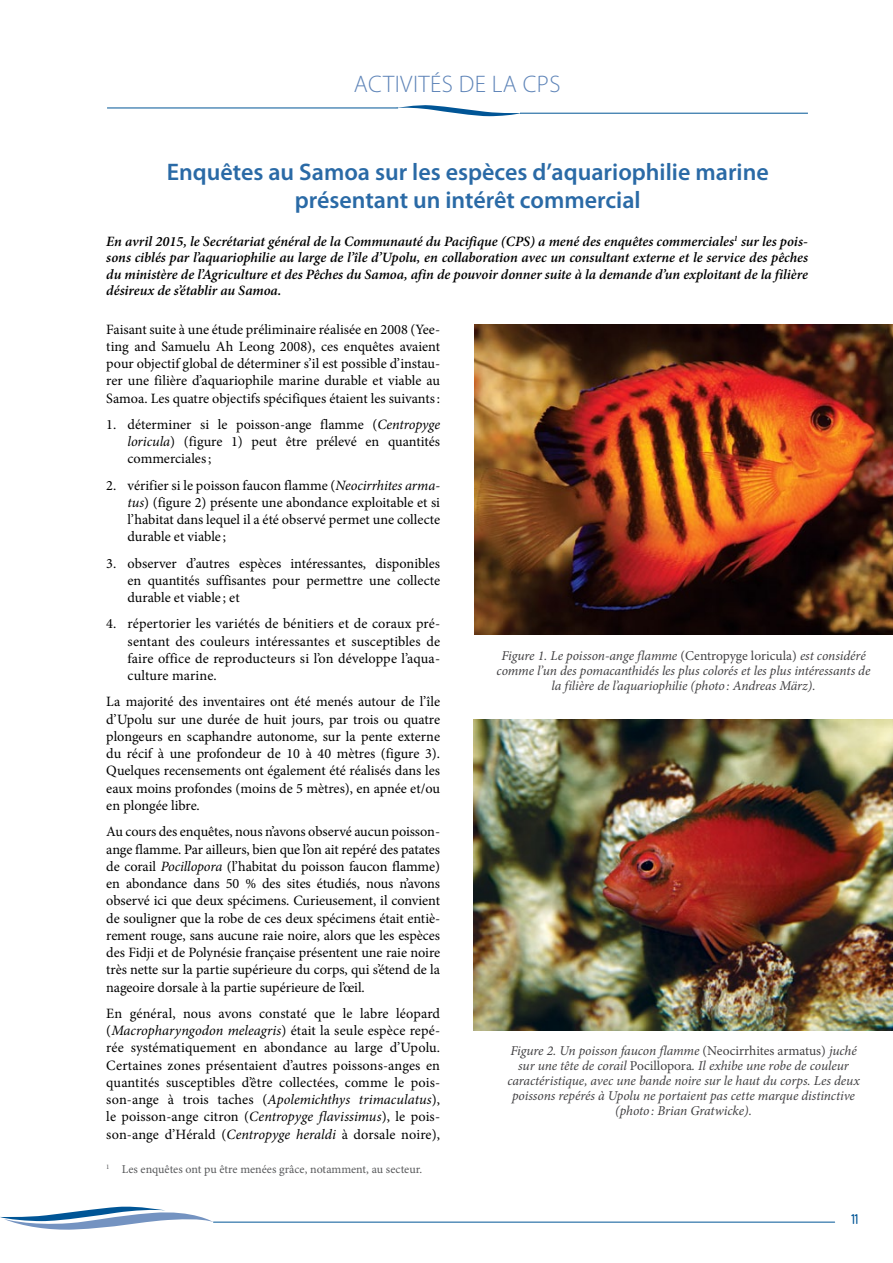
<style>
.page{position:relative;width:893px;height:1263px;background:#fff}
.page>*{position:absolute;margin:0;border:0;box-sizing:border-box;transform-origin:0 0}
.t1{font:600 24px/28.5px "Myriad Pro";color:#2a6aa6;text-align:center}
.t2{font:300 24px "Myriad Pro";letter-spacing:.02em;color:#5e84b8}
.t3{font:15px "Duepuntozero";color:#005596}
.t4{font:14.25px/17.2px "Minion Pro";color:#000;text-align:justify}
.t5{font:italic 600 14.25px/16.5px "Minion Pro";letter-spacing:-.005em;color:#000;text-align:justify}
.t6{font:italic 13.5px/15px "Minion Pro";letter-spacing:-.01em;color:#414042;text-align:center}
.t7{font:12px "Minion Pro";color:#58595b}
.s1{font-style:italic}
.s2{font-style:normal}
</style>
<div class="page">
<svg style="left:0;top:1206px;width:214px;height:24px"></svg>
<hr style="left:214px;top:1222px;width:621px;height:1px;background:#005596">
<hr style="left:520px;top:113px;width:288px;height:1px;background:#005596">
<hr style="left:107px;top:108px;width:291px;height:1px;background:#005596">
<svg style="left:395px;top:105px;width:126px;height:11px"></svg>
<img style="left:474px;top:325px;width:419px;height:310px">
<img style="left:473px;top:720px;width:420px;height:310px">
<h1 class="t2" style="left:354px;top:70px;width:208px">ACTIVITÉS DE LA CPS</h1>
<h1 class="t1" style="left:167px;top:157px;width:604px">Enquêtes au Samoa sur les espèces d’aquariophilie marine présentant un intérêt commercial</h1>
<p class="t5" style="left:106px;top:233px;width:703px">En avril 2015, le Secrétariat général de la Communauté du Pacifique (CPS) a mené des enquêtes commerciales<sup>1</sup> sur les pois&shy;sons ciblés par l’aquariophilie au large de l’île d’Upolu, en collaboration avec un consultant externe et le service des pêches du ministère de l’Agriculture et des Pêches du Samoa, afin de pouvoir donner suite à la demande d’un exploitant de la filière désireux de s’établir au Samoa.</p>
<p class="t4" style="left:106px;top:320px;width:335px">Faisant suite à une étude préliminaire réalisée en 2008 (Yee&shy;ting and Samuelu Ah Leong 2008), ces enquêtes avaient pour objectif global de déterminer s’il est possible d’instau&shy;rer une filière d’aquariophile marine durable et viable au Samoa. Les quatre objectifs spécifiques étaient les suivants:</p>
<p class="t4" style="left:128px;top:416px;width:314px;text-indent:-21px">1. déterminer si le poisson-ange flamme (<span class="s1">Centropyge loricula</span>) (figure 1) peut être prélevé en quantités commerciales;</p>
<p class="t4" style="left:128px;top:476px;width:314px;text-indent:-21px">2. vérifier si le poisson faucon flamme (<span class="s1">Neocirrhites arma&shy;tus</span>) (figure 2) présente une abondance exploitable et si l’habitat dans lequel il a été observé permet une collecte durable et viable ;</p>
<p class="t4" style="left:128px;top:554px;width:314px;text-indent:-21px">3. observer d’autres espèces intéressantes, disponibles en quantités suffisantes pour permettre une collecte durable et viable ; et</p>
<p class="t4" style="left:128px;top:615px;width:314px;text-indent:-21px">4. répertorier les variétés de bénitiers et de coraux pré&shy;sentant des couleurs intéressantes et susceptibles de faire office de reproducteurs si l’on développe l’aqua&shy;culture marine.</p>
<p class="t4" style="left:106px;top:693px;width:335px">La majorité des inventaires ont été menés autour de l’île d’Upolu sur une durée de huit jours, par trois ou quatre plongeurs en scaphandre autonome, sur la pente externe du récif à une profondeur de 10 à 40 mètres (figure 3).<br>Quelques recensements ont également été réalisés dans les eaux moins profondes (moins de 5 mètres), en apnée et/ou en plongée libre.</p>
<p class="t4" style="left:106px;top:823px;width:335px">Au cours des enquêtes, nous n’avons observé aucun poisson&shy;ange flamme. Par ailleurs, bien que l’on ait repéré des patates de corail <span class="s1">Pocillopora</span> (l’habitat du poisson faucon flamme) en abondance dans 50 % des sites étudiés, nous n’avons observé ici que deux spécimens. Curieusement, il convient de souligner que la robe de ces deux spécimens était entiè&shy;rement rouge, sans aucune raie noire, alors que les espèces des Fidji et de Polynésie française présentent une raie noire très nette sur la partie supérieure du corps, qui s’étend de la nageoire dorsale à la partie supérieure de l’œil.</p>
<p class="t4" style="left:106px;top:1005px;width:335px">En général, nous avons constaté que le labre léopard (<span class="s1">Macropharyngodon meleagris</span>) était la seule espèce repé&shy;rée systématiquement en abondance au large d’Upolu.<br>Certaines zones présentaient d’autres poissons-anges en quantités susceptibles d’être collectées, comme le pois&shy;son-ange à trois taches (<span class="s1">Apolemichthys trimaculatus</span>), le poisson-ange citron (<span class="s1">Centropyge flavissimus</span>), le pois&shy;son-ange d’Hérald (<span class="s1">Centropyge heraldi</span> à dorsale noire),</p>
<p class="t7" style="left:106px;top:1161px;width:317px"><sup>1</sup> Les enquêtes ont pu être menées grâce, notamment, au secteur.</p>
<p class="t6" style="left:497px;top:648px;width:375px">Figure 1. Le poisson-ange flamme <span class="s2">(Centropyge loricula)</span> est considéré comme l’un des pomacanthidés les plus colorés et les plus intéressants de la filière de l’aquariophilie (photo : Andreas März).</p>
<p class="t6" style="left:507px;top:1043px;width:354px">Figure 2. Un poisson faucon flamme <span class="s2">(Neocirrhites armatus)</span> juché sur une tête de corail <span class="s2">Pocillopora</span>. Il exhibe une robe de couleur caractéristique, avec une bande noire sur le haut du corps. Les deux poissons repérés à Upolu ne portaient pas cette marque distinctive (photo : Brian Gratwicke).</p>
<p class="t3" style="left:851px;top:1211px;width:8px">11</p>
</div>
